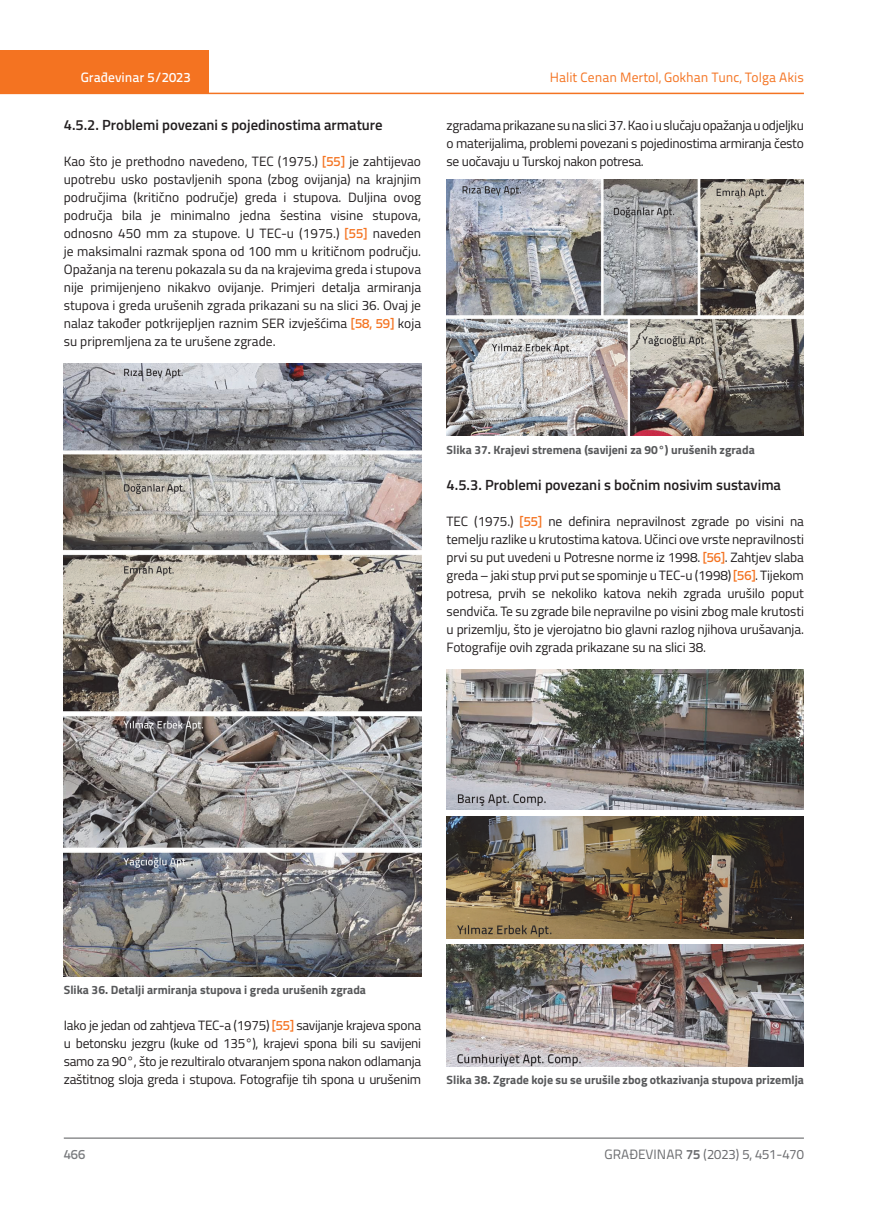
<style>
.page{position:relative;width:872px;height:1212px;background:#fff}
.page>*{position:absolute;margin:0;border:0;box-sizing:border-box;transform-origin:0 0}
.t1{font:600 14.7px "Titillium";color:#231f20}
.t2{font:13.5px/18px "Titillium";letter-spacing:-.02em;color:#231f20;text-align:justify}
.t3{font:13.5px "Titillium Text 22 L";color:#f47321}
.t4{font:13.5px "Titillium Text 22 L";color:#6c6d70}
.t5{font:500 13.5px "Titillium Text 22 L";color:#fff}
.t6{font:500 13.5px "Titillium Text 22 L";color:#787a7d}
.t7{font:700 12px "Titillium";color:#57585a}
.s1{font-family:"Titillium Text 22 L";font-weight:500;color:#f47321}
.s2{font-weight:700}
</style>
<div class="page">
<div style="left:0;top:50px;width:208px;height:44px;background:#f47321"></div>
<hr style="left:0;top:93px;width:804px;height:1px;background:#f47321">
<hr style="left:64px;top:1138px;width:740px;height:1px;background:#57585a">
<img style="left:446px;top:179px;width:358px;height:257px">
<img style="left:446px;top:670px;width:358px;height:139px">
<img style="left:446px;top:816px;width:358px;height:122px">
<img style="left:446px;top:944px;width:358px;height:122px">
<img style="left:64px;top:364px;width:357px;height:612px">
<p class="t5" style="left:81px;top:67px;width:111px">Građevinar 5/2023</p>
<p class="t1" style="left:64px;top:113px;width:320px">4.5.2. Problemi povezani s pojedinostima armature</p>
<p class="t2" style="left:64px;top:151px;width:359px">Kao što je prethodno navedeno, TEC (1975.) <span class="s1">[55]</span> je zahtijevao upotrebu usko postavljenih spona (zbog ovijanja) na krajnjim područjima (kritično područje) greda i stupova. Duljina ovog područja bila je minimalno jedna šestina visine stupova, odnosno 450 mm za stupove. U TEC-u (1975.) <span class="s1">[55]</span> naveden je maksimalni razmak spona od 100 mm u kritičnom području.<br>Opažanja na terenu pokazala su da na krajevima greda i stupova nije primijenjeno nikakvo ovijanje. Primjeri detalja armiranja stupova i greda urušenih zgrada prikazani su na slici 36. Ovaj je nalaz također potkrijepljen raznim SER izvješćima <span class="s1">[58, 59]</span> koja su pripremljena za te urušene zgrade.</p>
<p class="t3" style="left:550px;top:68px;width:256px">Halit Cenan Mertol, Gokhan Tunc, Tolga Akis</p>
<p class="t2" style="left:446px;top:115px;width:359px">zgradama prikazane su na slici 37. Kao i u slučaju opažanja u odjeljku o materijalima, problemi povezani s pojedinostima armiranja često se uočavaju u Turskoj nakon potresa.</p>
<p class="t7" style="left:446px;top:440px;width:310px">Slika 37. Krajevi stremena (savijeni za 90°) urušenih zgrada</p>
<p class="t1" style="left:446px;top:474px;width:336px">4.5.3. Problemi povezani s bočnim nosivim sustavima</p>
<p class="t2" style="left:446px;top:511px;width:359px">TEC (1975.) <span class="s1">[55]</span> ne definira nepravilnost zgrade po visini na temelju razlike u krutostima katova. Učinci ove vrste nepravilnosti prvi su put uvedeni u Potresne norme iz 1998. <span class="s1">[56]</span>. Zahtjev slaba greda – jaki stup prvi put se spominje u TEC-u (1998) <span class="s1">[56]</span>. Tijekom potresa, prvih se nekoliko katova nekih zgrada urušilo poput sendviča. Te su zgrade bile nepravilne po visini zbog male krutosti u prizemlju, što je vjerojatno bio glavni razlog njihova urušavanja.<br>Fotografije ovih zgrada prikazane su na slici 38.</p>
<p class="t7" style="left:64px;top:981px;width:304px">Slika 36. Detalji armiranja stupova i greda urušenih zgrada</p>
<p class="t2" style="left:64px;top:1016px;width:359px">Iako je jedan od zahtjeva TEC-a (1975) <span class="s1">[55]</span> savijanje krajeva spona u betonsku jezgru (kuke od 135°), krajevi spona bili su savijeni samo za 90°, što je rezultiralo otvaranjem spona nakon odlamanja zaštitnog sloja greda i stupova. Fotografije tih spona u urušenim</p>
<p class="t7" style="left:446px;top:1071px;width:359px">Slika 38. Zgrade koje su se urušile zbog otkazivanja stupova prizemlja</p>
<p class="t6" style="left:64px;top:1144px;width:23px">466</p>
<p class="t4" style="left:604px;top:1144px;width:201px">GRAĐEVINAR <span class="s2">75</span> (2023) 5, 451-470</p>
</div>
